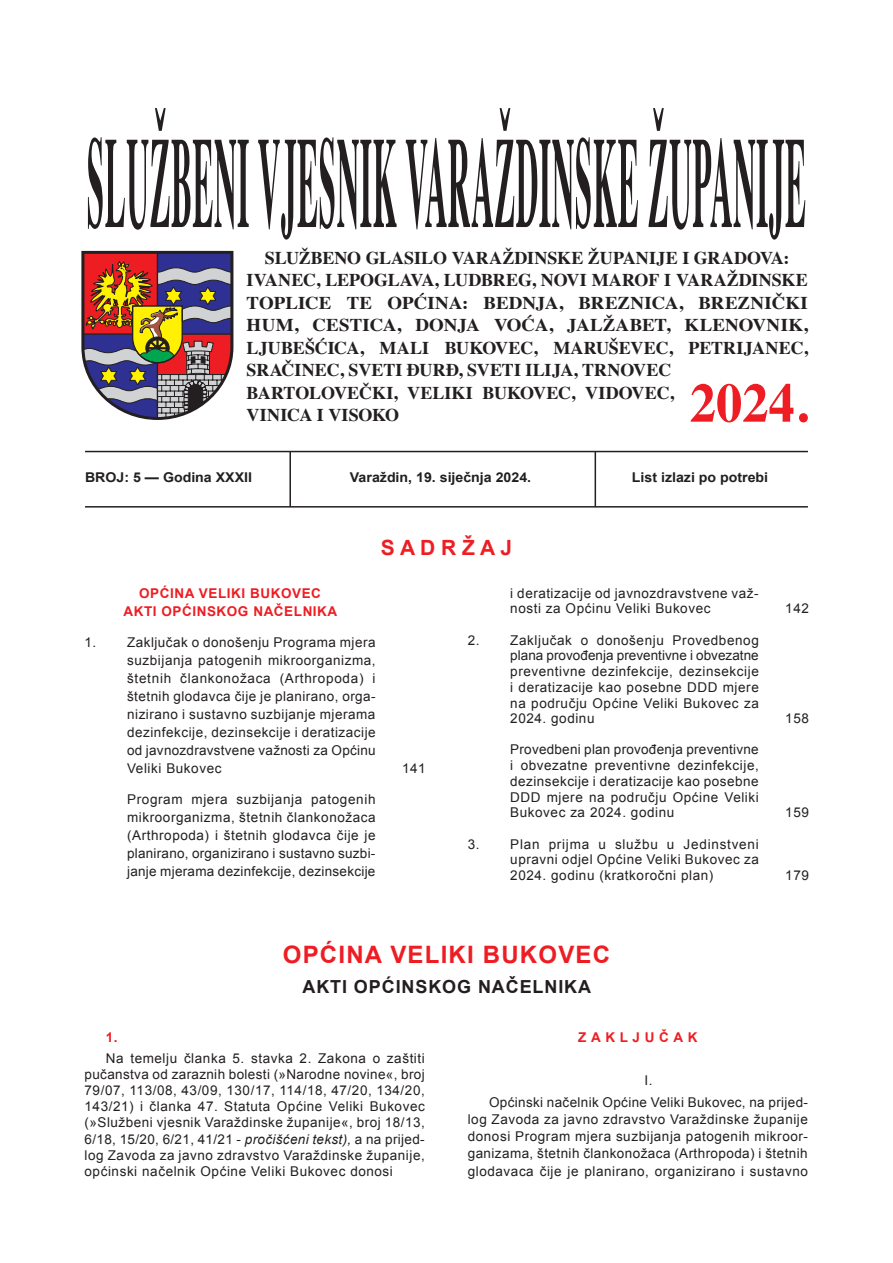
<style>
.page{position:relative;width:893px;height:1263px;background:#fff}
.page>*{position:absolute;margin:0;border:0;box-sizing:border-box;transform-origin:0 0}
.t1{font:700 55.2px "Times";color:#ee1d23;scale:.95 1}
.t2{font:700 24px "Arial";letter-spacing:.05em;color:#ee1d23}
.t3{font:700 21px "Arial";color:#ee1d23}
.t4{font:700 18px/22.5px "Times";color:#231f20}
.t5{font:700 18px "Arial";letter-spacing:.05em;color:#231f20}
.t6{font:13.5px/15.8px "Arial";letter-spacing:.04em;color:#231f20;text-align:justify}
.t7{font:700 13.5px "Arial";color:#231f20;scale:1.05 1}
.t8{font:700 13.5px/18px "Arial";letter-spacing:.04em;color:#ee1d23;text-align:center}
.t9{font:700 13.5px "Arial";letter-spacing:.34em;color:#ee1d23}
.s1{font-style:italic}
</style>
<div class="page">
<hr style="left:85px;top:451px;width:723px;height:1px;background:#231f20">
<hr style="left:85px;top:506px;width:723px;height:2px;background:#231f20">
<hr style="left:595px;top:451px;width:1px;height:56px;background:#231f20">
<hr style="left:289px;top:451px;width:2px;height:56px;background:#231f20">
<svg style="left:88px;top:108px;width:717px;height:132px"></svg>
<svg style="left:81px;top:250px;width:152px;height:170px;background:#94706a"></svg>
<p class="t4" style="left:247px;top:244px;width:563px;text-indent:18px">SLUŽBENO GLASILO VARAŽDINSKE ŽUPANIJE I GRADOVA:<br>IVANEC, LEPOGLAVA, LUDBREG, NOVI MAROF I VARAŽDINSKE TOPLICE TE OPĆINA: BEDNJA, BREZNICA, BREZNIČKI HUM, CESTICA, DONJA VOĆA, JALŽABET, KLENOVNIK, LJUBEŠĆICA, MALI BUKOVEC, MARUŠEVEC, PETRIJANEC, SRAČINEC, SVETI ĐURĐ, SVETI ILIJA, TRNOVEC BARTOLOVEČKI, VELIKI BUKOVEC, VIDOVEC,<br>VINICA I VISOKO</p>
<h1 class="t1" style="left:690px;top:350px;width:126px">2024.</h1>
<p class="t7" style="left:85px;top:468px;width:161px">BROJ: 5 — Godina XXXII</p>
<p class="t7" style="left:350px;top:468px;width:174px">Varaždin, 19. siječnja 2024.</p>
<p class="t7" style="left:632px;top:468px;width:131px">List izlazi po potrebi</p>
<h3 class="t3" style="left:381px;top:533px;width:133px">S A D R Ž A J</h3>
<p class="t8" style="left:123px;top:584px;width:215px">OPĆINA VELIKI BUKOVEC<br>AKTI OPĆINSKOG NAČELNIKA</p>
<p class="t6" style="left:127px;top:633px;width:250px;line-height:18px;text-indent:-43px">1. Zaključak o donošenju Programa mjera suzbijanja patogenih mikroorganizma, štetnih člankonožaca (Arthropoda) i štetnih glodavca čije je planirano, orga&shy;nizirano i sustavno suzbijanje mjerama dezinfekcije, dezinsekcije i deratizacije od javnozdravstvene važnosti za Općinu Veliki Bukovec</p>
<p class="t6" style="left:127px;top:790px;width:250px;line-height:18px">Program mjera suzbijanja patogenih mikroorganizma, štetnih člankonožaca (Arthropoda) i štetnih glodavca čije je planirano, organizirano i sustavno suzbi&shy;janje mjerama dezinfekcije, dezinsekcije</p>
<p class="t6" style="left:402px;top:760px;width:25px">141</p>
<p class="t6" style="left:510px;top:585px;width:250px">i deratizacije od javnozdravstvene važ&shy;nosti za Općinu Veliki Bukovec</p>
<p class="t6" style="left:510px;top:632px;width:250px;text-indent:-43px">2. Zaključak o donošenju Provedbenog plana provođenja preventivne i obvezatne preventivne dezinfekcije, dezinsekcije i deratizacije kao posebne DDD mjere na području Općine Veliki Bukovec za 2024. godinu</p>
<p class="t6" style="left:510px;top:742px;width:250px">Provedbeni plan provođenja preventivne i obvezatne preventivne dezinfekcije, dezinsekcije i deratizacije kao posebne DDD mjere na području Općine Veliki Bukovec za 2024. godinu</p>
<p class="t6" style="left:510px;top:836px;width:250px;text-indent:-43px">3. Plan prijma u službu u Jedinstveni upravni odjel Općine Veliki Bukovec za 2024. godinu (kratkoročni plan)</p>
<h2 class="t2" style="left:283px;top:938px;width:329px">OPĆINA VELIKI BUKOVEC</h2>
<h3 class="t5" style="left:302px;top:974px;width:290px">AKTI OPĆINSKOG NAČELNIKA</h3>
<p class="t6" style="left:785px;top:601px;width:25px">142</p>
<p class="t6" style="left:785px;top:711px;width:25px">158</p>
<p class="t6" style="left:785px;top:805px;width:25px">159</p>
<p class="t6" style="left:785px;top:867px;width:25px">179</p>
<p class="t8" style="left:106px;top:1029px;width:13px">1.</p>
<p class="t6" style="left:85px;top:1050px;width:342px;line-height:16.2px;text-indent:21px">Na temelju članka 5. stavka 2. Zakona o zaštiti pučanstva od zaraznih bolesti (»Narodne novine«, broj 79/07, 113/08, 43/09, 130/17, 114/18, 47/20, 134/20, 143/21) i članka 47. Statuta Općine Veliki Bukovec (»Službeni vjesnik Varaždinske županije«, broj 18/13, 6/18, 15/20, 6/21, 41/21 - <span class="s1">pročišćeni tekst),</span> a na prijed&shy;log Zavoda za javno zdravstvo Varaždinske županije, općinski načelnik Općine Veliki Bukovec donosi</p>
<p class="t9" style="left:578px;top:1028px;width:121px">ZAKLJUČAK</p>
<p class="t6" style="left:489px;top:1070px;width:321px;line-height:21.5px;text-align:center">I.<br>Općinski načelnik Općine Veliki Bukovec, na prijed-</p>
<p class="t6" style="left:468px;top:1111px;width:342px;line-height:17.2px">log Zavoda za javno zdravstvo Varaždinske županije donosi Program mjera suzbijanja patogenih mikroor&shy;ganizama, štetnih člankonožaca (Arthropoda) i štetnih glodavaca čije je planirano, organizirano i sustavno</p>
</div>
